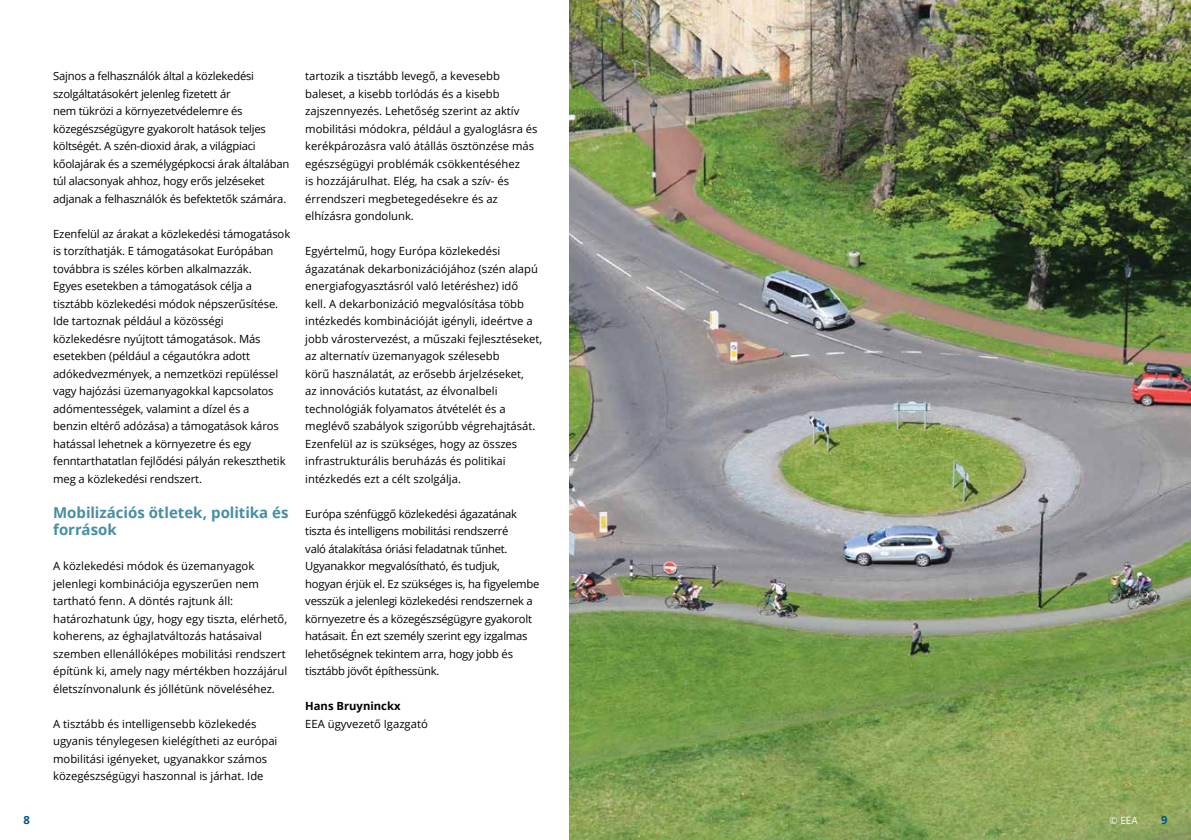
<style>
.page{position:relative;width:1191px;height:840px;background:#fff}
.page>*{position:absolute;margin:0;border:0;box-sizing:border-box;transform-origin:0 0}
.t1{font:700 15px/17.5px "Open Sans";letter-spacing:-.005em;color:#478ea5}
.t2{font:11.25px/17.5px "Open Sans";color:#000}
.t3{font:11.25px/17.5px "Open Sans";letter-spacing:-.02em;color:#000}
.t4{font:700 11.25px "Open Sans";color:#000}
.t5{font:700 11.25px "Open Sans";color:#005484}
.t6{font:10px "Open Sans";color:#fff}
</style>
<div class="page">
<img style="left:569px;top:0;width:622px;height:840px">
<p class="t3" style="left:53px;top:67px;width:238px">Sajnos a felhasználók által a közlekedési szolgáltatásokért jelenleg fizetett ár<br>nem tükrözi a környezetvédelemre és közegészségügyre gyakorolt hatások teljes költségét. A szén-dioxid árak, a világpiaci kőolajárak és a személygépkocsi árak általában túl alacsonyak ahhoz, hogy erős jelzéseket adjanak a felhasználók és befektetők számára.</p>
<p class="t2" style="left:53px;top:224px;width:238px">Ezenfelül az árakat a közlekedési támogatások is torzíthatják. E támogatásokat Európában továbbra is széles körben alkalmazzák.<br>Egyes esetekben a támogatások célja a tisztább közlekedési módok népszerűsítése.<br>Ide tartoznak például a közösségi közlekedésre nyújtott támogatások. Más esetekben (például a cégautókra adott adókedvezmények, a nemzetközi repüléssel vagy hajózási üzemanyagokkal kapcsolatos adómentességek, valamint a dízel és a<br>benzin eltérő adózása) a támogatások káros hatással lehetnek a környezetre és egy fenntarthatatlan fejlődési pályán rekeszthetik meg a közlekedési rendszert.</p>
<h1 class="t1" style="left:53px;top:503px;width:237px">Mobilizációs ötletek, politika és források</h1>
<p class="t2" style="left:53px;top:557px;width:236px">A közlekedési módok és üzemanyagok jelenlegi kombinációja egyszerűen nem tartható fenn. A döntés rajtunk áll: határozhatunk úgy, hogy egy tiszta, elérhető, koherens, az éghajlatváltozás hatásaival szemben ellenállóképes mobilitási rendszert építünk ki, amely nagy mértékben hozzájárul életszínvonalunk és jóllétünk növeléséhez.</p>
<p class="t2" style="left:53px;top:714px;width:226px">A tisztább és intelligensebb közlekedés ugyanis ténylegesen kielégítheti az európai mobilitási igényeket, ugyanakkor számos közegészségügyi haszonnal is járhat. Ide</p>
<p class="t2" style="left:305px;top:67px;width:234px">tartozik a tisztább levegő, a kevesebb baleset, a kisebb torlódás és a kisebb zajszennyezés. Lehetőség szerint az aktív mobilitási módokra, például a gyaloglásra és kerékpározásra való átállás ösztönzése más egészségügyi problémák csökkentéséhez<br>is hozzájárulhat. Elég, ha csak a szív- és érrendszeri megbetegedésekre és az elhízásra gondolunk.</p>
<p class="t2" style="left:305px;top:242px;width:238px">Egyértelmű, hogy Európa közlekedési ágazatának dekarbonizációjához (szén alapú energiafogyasztásról való letéréshez) idő<br>kell. A dekarbonizáció megvalósítása több intézkedés kombinációját igényli, ideértve a jobb várostervezést, a műszaki fejlesztéseket, az alternatív üzemanyagok szélesebb<br>körű használatát, az erősebb árjelzéseket,<br>az innovációs kutatást, az élvonalbeli technológiák folyamatos átvételét és a meglévő szabályok szigorúbb végrehajtását.<br>Ezenfelül az is szükséges, hogy az összes infrastrukturális beruházás és politikai intézkedés ezt a célt szolgálja.</p>
<p class="t3" style="left:305px;top:505px;width:236px">Európa szénfüggő közlekedési ágazatának tiszta és intelligens mobilitási rendszerré<br>való átalakítása óriási feladatnak tűnhet.<br>Ugyanakkor megvalósítható, és tudjuk, hogyan érjük el. Ez szükséges is, ha figyelembe vesszük a jelenlegi közlekedési rendszernek a környezetre és a közegészségügyre gyakorolt hatásait. Én ezt személy szerint egy izgalmas lehetőségnek tekintem arra, hogy jobb és tisztább jövőt építhessünk.</p>
<p class="t4" style="left:305px;top:698px;width:97px">Hans Bruyninckx</p>
<p class="t2" style="left:305px;top:715px;width:124px">EEA ügyvezető Igazgató</p>
<p class="t5" style="left:23px;top:812px;width:8px">8</p>
<p class="t5" style="left:1161px;top:812px;width:8px">9</p>
<p class="t6" style="left:1109px;top:813px;width:30px">© EEA</p>
</div>
